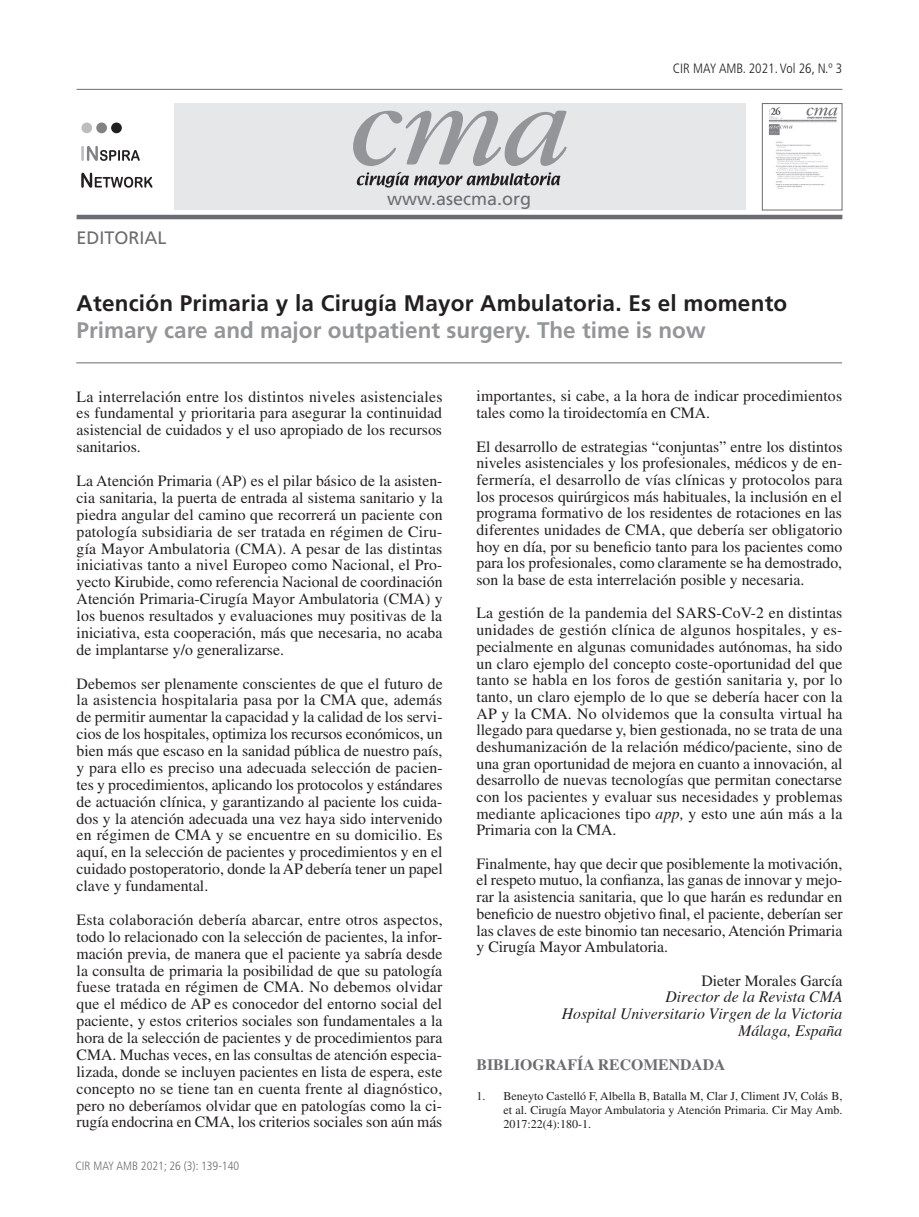
<style>
.page{position:relative;width:919px;height:1217px;background:#fff}
.page>*{position:absolute;margin:0;border:0;box-sizing:border-box;transform-origin:0 0}
.t1{font:700 22.5px "Frutiger";letter-spacing:.01em;color:#231f20}
.t2{font:700 22.5px "Frutiger";color:#939598}
.t3{font:18px "Frutiger";color:#6c6d70}
.t4{font:15.75px/16.8px "Times";color:#231f20;text-align:justify}
.t5{font:italic 15.75px/16.6px "Times";color:#231f20;text-align:right}
.t6{font:700 15.75px "Times";color:#6c6d70}
.t7{font:300 condensed 13.5px "Frutiger";color:#231f20}
.t8{font:12px/13.6px "Times";color:#231f20;text-align:justify}
.t9{font:300 condensed 12px "Frutiger";color:#6c6d70}
.s1{font-style:italic}
</style>
<div class="page">
<div style="left:174px;top:103px;width:571px;height:107px;background:#e6e7e9"></div>
<hr style="left:77px;top:89px;width:765px;height:1px;background:#6c6d70">
<hr style="left:77px;top:215px;width:765px;height:4px;background:#6c6d70">
<svg style="left:353px;top:111px;width:213px;height:55px"></svg>
<svg style="left:357px;top:172px;width:203px;height:15px"></svg>
<img style="left:768px;top:107px;width:70px;height:82px">
<div style="left:761px;top:103px;width:81px;height:107px;border:1px solid #6c6d70"></div>
<svg style="left:81px;top:146px;width:59px;height:15px"></svg>
<svg style="left:81px;top:173px;width:71px;height:15px"></svg>
<div style="left:111px;top:122px;width:11px;height:11px;background:#231f20;border-radius:50%"></div>
<div style="left:96px;top:122px;width:11px;height:11px;background:#808285;border-radius:50%"></div>
<div style="left:81px;top:122px;width:11px;height:11px;background:#bcbdc0;border-radius:50%"></div>
<hr style="left:76px;top:362px;width:766px;height:1px;background:#6c6d70">
<p class="t3" style="left:77px;top:227px;width:92px">EDITORIAL</p>
<p class="t3" style="left:387px;top:188px;width:146px">www.asecma.org</p>
<p class="t7" style="left:673px;top:61px;width:171px">CIR MAY AMB. 2021. Vol 26, N.º 3</p>
<h1 class="t1" style="left:77px;top:290px;width:712px">Atención Primaria y la Cirugía Mayor Ambulatoria. Es el momento</h1>
<h1 class="t2" style="left:77px;top:317px;width:630px">Primary care and major outpatient surgery. The time is now</h1>
<p class="t4" style="left:77px;top:388px;width:367px">La interrelación entre los distintos niveles asistenciales es fundamental y prioritaria para asegurar la continuidad asistencial de cuidados y el uso apropiado de los recursos sanitarios.</p>
<p class="t4" style="left:77px;top:472px;width:367px">La Atención Primaria (AP) es el pilar básico de la asisten&shy;cia sanitaria, la puerta de entrada al sistema sanitario y la piedra angular del camino que recorrerá un paciente con patología subsidiaria de ser tratada en régimen de Ciru&shy;gía Mayor Ambulatoria (CMA). A pesar de las distintas iniciativas tanto a nivel Europeo como Nacional, el Pro&shy;yecto Kirubide, como referencia Nacional de coordinación Atención Primaria-Cirugía Mayor Ambulatoria (CMA) y los buenos resultados y evaluaciones muy positivas de la iniciativa, esta cooperación, más que necesaria, no acaba de implantarse y/o generalizarse.</p>
<p class="t4" style="left:77px;top:674px;width:367px">Debemos ser plenamente conscientes de que el futuro de la asistencia hospitalaria pasa por la CMA que, además de permitir aumentar la capacidad y la calidad de los servi&shy;cios de los hospitales, optimiza los recursos económicos, un bien más que escaso en la sanidad pública de nuestro país, y para ello es preciso una adecuada selección de pacien&shy;tes y procedimientos, aplicando los protocolos y estándares de actuación clínica, y garantizando al paciente los cuida&shy;dos y la atención adecuada una vez haya sido intervenido en régimen de CMA y se encuentre en su domicilio. Es aquí, en la selección de pacientes y procedimientos y en el cuidado postoperatorio, donde la AP debería tener un papel clave y fundamental.</p>
<p class="t4" style="left:77px;top:910px;width:367px">Esta colaboración debería abarcar, entre otros aspectos, todo lo relacionado con la selección de pacientes, la infor&shy;mación previa, de manera que el paciente ya sabría desde la consulta de primaria la posibilidad de que su patología fuese tratada en régimen de CMA. No debemos olvidar que el médico de AP es conocedor del entorno social del paciente, y estos criterios sociales son fundamentales a la hora de la selección de pacientes y de procedimientos para CMA. Muchas veces, en las consultas de atención especia&shy;lizada, donde se incluyen pacientes en lista de espera, este concepto no se tiene tan en cuenta frente al diagnóstico, pero no deberíamos olvidar que en patologías como la ci&shy;rugía endocrina en CMA, los criterios sociales son aún más</p>
<p class="t9" style="left:75px;top:1158px;width:165px">CIR MAY AMB 2021; 26 (3): 139-140</p>
<p class="t4" style="left:476px;top:387px;width:367px">importantes, si cabe, a la hora de indicar procedimientos tales como la tiroidectomía en CMA.</p>
<p class="t4" style="left:476px;top:437px;width:367px">El desarrollo de estrategias “conjuntas” entre los distintos niveles asistenciales y los profesionales, médicos y de en&shy;fermería, el desarrollo de vías clínicas y protocolos para los procesos quirúrgicos más habituales, la inclusión en el programa formativo de los residentes de rotaciones en las diferentes unidades de CMA, que debería ser obligatorio hoy en día, por su beneficio tanto para los pacientes como para los profesionales, como claramente se ha demostrado, son la base de esta interrelación posible y necesaria.</p>
<p class="t4" style="left:476px;top:604px;width:367px">La gestión de la pandemia del SARS-CoV-2 en distintas unidades de gestión clínica de algunos hospitales, y es&shy;pecialmente en algunas comunidades autónomas, ha sido un claro ejemplo del concepto coste-oportunidad del que tanto se habla en los foros de gestión sanitaria y, por lo tanto, un claro ejemplo de lo que se debería hacer con la AP y la CMA. No olvidemos que la consulta virtual ha llegado para quedarse y, bien gestionada, no se trata de una deshumanización de la relación médico/paciente, sino de una gran oportunidad de mejora en cuanto a innovación, al desarrollo de nuevas tecnologías que permitan conectarse con los pacientes y evaluar sus necesidades y problemas mediante aplicaciones tipo <span class="s1">app,</span> y esto une aún más a la Primaria con la CMA.</p>
<p class="t4" style="left:476px;top:854px;width:367px">Finalmente, hay que decir que posiblemente la motivación, el respeto mutuo, la confianza, las ganas de innovar y mejo&shy;rar la asistencia sanitaria, que lo que harán es redundar en beneficio de nuestro objetivo final, el paciente, deberían ser las claves de este binomio tan necesario, Atención Primaria y Cirugía Mayor Ambulatoria.</p>
<p class="t4" style="left:701px;top:971px;width:142px">Dieter Morales García</p>
<p class="t5" style="left:561px;top:988px;width:282px">Director de la Revista CMA<br>Hospital Universitario Virgen de la Victoria<br>Málaga, España</p>
<p class="t6" style="left:476px;top:1054px;width:250px">BIBLIOGRAFÍA RECOMENDADA</p>
<p class="t8" style="left:503px;top:1089px;width:340px;text-indent:-27px">1. Beneyto Castelló F, Albella B, Batalla M, Clar J, Climent JV, Colás B, et al. Cirugía Mayor Ambulatoria y Atención Primaria. Cir May Amb.<br>2017:22(4):180-1.</p>
</div>
